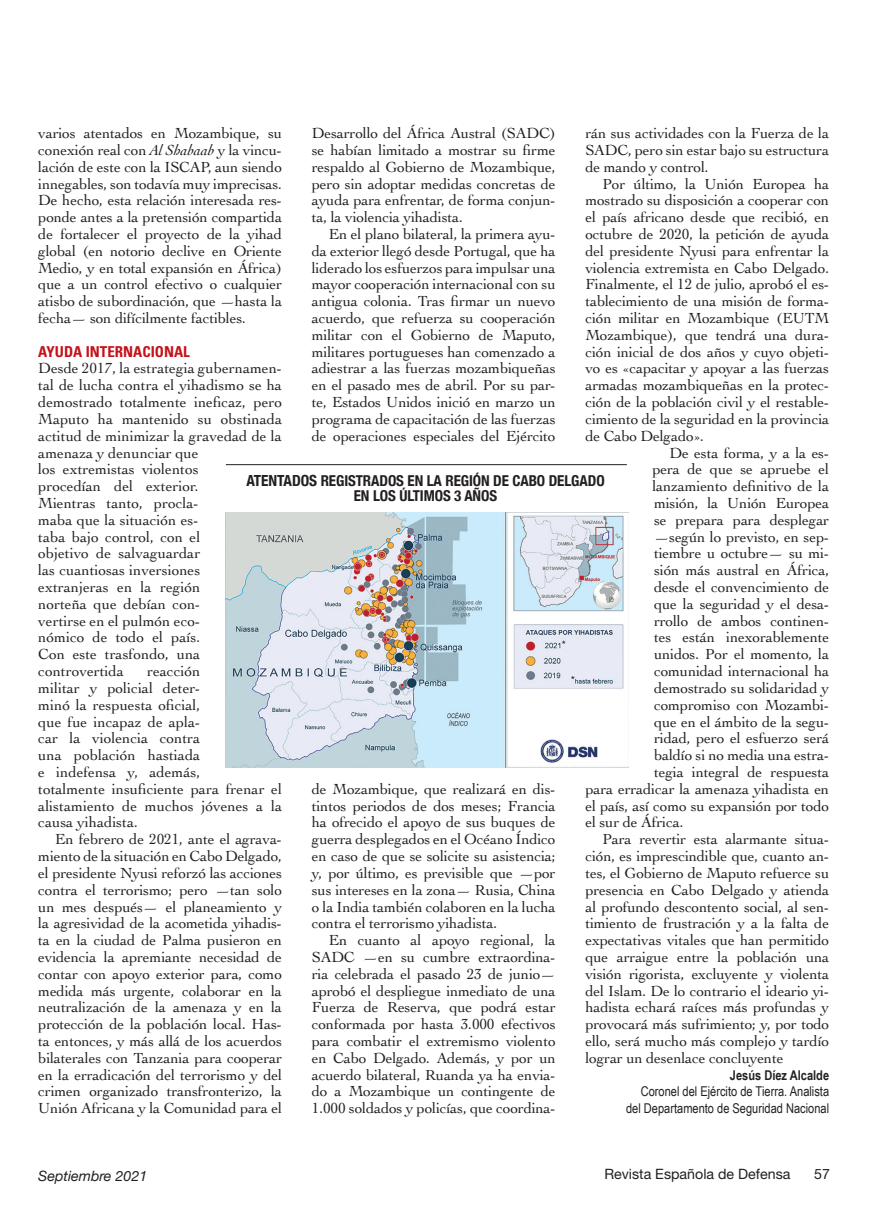
<style>
.page{position:relative;width:893px;height:1217px;background:#fff}
.page>*{position:absolute;margin:0;border:0;box-sizing:border-box;transform-origin:0 0}
.Texto_general{font:15.3px/16.8px "Cochin";letter-spacing:-.01em;color:#231f20;text-align:justify}
.Capitular_apoyo{font:700 condensed 15px/15px "Helvetica Neue";letter-spacing:-.005em;color:#231f20;text-align:center}
.Ladillo{font:700 condensed 15px "Univers";color:#c4121a}
.t1{font:14.25px "Helvetica Neue";color:#231f20}
.t2{font:italic 14.25px "Helvetica Neue";color:#231f20}
.Firma{font:13.5px/16.8px "Arial Narrow";color:#231f20;text-align:right}
.Firma-2{font:700 13.5px "Arial Narrow";color:#231f20}
.s1{font-style:italic}
.s2{font-size:15.3px}
</style>
<div class="page">
<img style="left:226px;top:512px;width:402px;height:255px">
<hr style="left:226px;top:464px;width:401px;height:1px;background:#231f20">
<p class="Texto_general" style="left:312px;top:124px;width:245px">Desarrollo del África Austral (SADC) se habían limitado a mostrar su firme respaldo al Gobierno de Mozambique, pero sin adoptar medidas concretas de ayuda para enfrentar, de forma conjun&shy;ta, la violencia yihadista.</p>
<p class="Texto_general" style="left:312px;top:225px;width:245px;text-indent:17px">En el plano bilateral, la primera ayu&shy;da exterior llegó desde Portugal, que ha liderado los esfuerzos para impulsar una mayor cooperación internacional con su antigua colonia. Tras firmar un nuevo acuerdo, que refuerza su cooperación militar con el Gobierno de Maputo, militares portugueses han comenzado a adiestrar a las fuerzas mozambiqueñas en el pasado mes de abril. Por su par&shy;te, Estados Unidos inició en marzo un programa de capacitación de las fuerzas de operaciones especiales del Ejército</p>
<p class="Texto_general" style="left:38px;top:124px;width:245px">varios atentados en Mozambique, su conexión real con <span class="s1">Al Shabaab</span> y la vincu&shy;lación de este con la ISCAP, aun siendo innegables, son todavía muy imprecisas.<br>De hecho, esta relación interesada res&shy;ponde antes a la pretensión compartida de fortalecer el proyecto de la yihad global (en notorio declive en Oriente Medio, y en total expansión en África) que a un control efectivo o cualquier atisbo de subordinación, que —hasta la fecha— son difícilmente factibles.</p>
<p class="Ladillo" style="left:38px;top:342px;width:153px">AYUDA INTERNACIONAL</p>
<p class="Texto_general" style="left:38px;top:359px;width:245px;text-align:left">Desde 2017, la estrategia gubernamen&shy;tal de lucha contra el yihadismo se ha demostrado totalmente ineficaz, pero<br>Maputo ha mantenido su obstinada actitud de minimizar la gravedad de la amenaza y denunciar que<br>los extremistas violentos<br>procedían del exterior.<br>Mientras tanto, procla-<br>maba que la situación es-<br>taba bajo control, con el<br>objetivo de salvaguardar<br>las cuantiosas inversiones<br>extranjeras en la región<br>norteña que debían con-<br>vertirse en el pulmón eco-<br>nómico de todo el país.<br>Con este trasfondo, una controvertida</p>
<p class="Texto_general" style="left:585px;top:124px;width:245px">rán sus actividades con la Fuerza de la SADC, pero sin estar bajo su estructura de mando y control.</p>
<p class="Texto_general" style="left:585px;top:174px;width:245px;text-indent:17px">Por último, la Unión Europea ha mostrado su disposición a cooperar con el país africano desde que recibió, en octubre de 2020, la petición de ayuda del presidente Nyusi para enfrentar la violencia extremista en Cabo Delgado.<br>Finalmente, el 12 de julio, aprobó el es&shy;tablecimiento de una misión de forma&shy;ción militar en Mozambique (EUTM Mozambique), que tendrá una dura&shy;ción inicial de dos años y cuyo objeti&shy;vo es «capacitar y apoyar a las fuerzas armadas mozambiqueñas en la protec&shy;ción de la población civil y el restable&shy;cimiento de la seguridad en la provincia de Cabo Delgado».</p>
<p class="Texto_general" style="left:669px;top:443px;width:161px">De esta forma, y a la es-</p>
<p class="Texto_general" style="left:652px;top:460px;width:178px">pera de que se apruebe el</p>
<p class="Texto_general" style="left:652px;top:477px;width:178px">lanzamiento definitivo de la</p>
<p class="Texto_general" style="left:654px;top:494px;width:177px">misión, la Unión Europea</p>
<p class="Texto_general" style="left:654px;top:510px;width:177px">se prepara para desplegar</p>
<p class="Texto_general" style="left:654px;top:527px;width:177px">—según lo previsto, en sep-</p>
<p class="Texto_general" style="left:654px;top:544px;width:177px">tiembre u octubre— su mi-</p>
<p class="Texto_general" style="left:654px;top:561px;width:177px">sión más austral en África,</p>
<p class="Texto_general" style="left:654px;top:578px;width:177px">desde el convencimiento de</p>
<p class="Texto_general" style="left:654px;top:594px;width:177px">que la seguridad y el desa-</p>
<p class="Texto_general" style="left:654px;top:611px;width:177px">rrollo de ambos continen-</p>
<p class="Texto_general" style="left:654px;top:628px;width:177px">tes están inexorablemente</p>
<p class="Texto_general" style="left:654px;top:645px;width:177px">unidos. Por el momento, la</p>
<p class="Texto_general" style="left:654px;top:662px;width:177px">comunidad internacional ha</p>
<p class="Texto_general" style="left:654px;top:678px;width:177px">demostrado su solidaridad y</p>
<p class="Texto_general" style="left:654px;top:695px;width:177px">compromiso con Mozambi-</p>
<p class="Texto_general" style="left:654px;top:712px;width:177px">que en el ámbito de la segu-</p>
<p class="Texto_general" style="left:654px;top:729px;width:177px">ridad, pero el esfuerzo será</p>
<p class="Texto_general" style="left:654px;top:746px;width:177px">baldío si no media una estra-</p>
<p class="Texto_general" style="left:654px;top:762px;width:177px">tegia integral de respuesta</p>
<p class="Texto_general" style="left:585px;top:779px;width:245px">para erradicar la amenaza yihadista en</p>
<p class="Texto_general" style="left:585px;top:796px;width:245px">el país, así como su expansión por todo</p>
<p class="Texto_general" style="left:585px;top:813px;width:100px">el sur de África.</p>
<p class="Texto_general" style="left:585px;top:830px;width:245px;text-indent:17px">Para revertir esta alarmante situa&shy;ción, es imprescindible que, cuanto an&shy;tes, el Gobierno de Maputo refuerce su presencia en Cabo Delgado y atienda al profundo descontento social, al sen&shy;timiento de frustración y a la falta de expectativas vitales que han permitido que arraigue entre la población una visión rigorista, excluyente y violenta del Islam. De lo contrario el ideario yi&shy;hadista echará raíces más profundas y provocará más sufrimiento; y, por todo ello, será mucho más complejo y tardío lograr un desenlace concluyente</p>
<p class="Firma-2" style="left:730px;top:1064px;width:101px">Jesús Díez Alcalde</p>
<p class="Firma" style="left:626px;top:1082px;width:205px">Coronel del Ejército de Tierra. Analista del Departamento de Seguridad Nacional</p>
<p class="Capitular_apoyo" style="left:246px;top:472px;width:360px"><span class="s2">ATENTADOS</span> REGISTRADOS EN LA REGIÓN DE CABO DELGADO<br>EN LOS ÚLTIMOS 3 AÑOS</p>
<p class="Texto_general" style="left:38px;top:662px;width:245px;text-align:left;text-indent:109px">reacción<br>militar y policial deter-<br>minó la respuesta oficial,<br>que fue incapaz de apla-<br>car la violencia contra<br>una población hastiada<br>e indefensa y, además,<br>totalmente insuficiente para frenar el alistamiento de muchos jóvenes a la causa yihadista.</p>
<p class="Texto_general" style="left:38px;top:830px;width:245px;text-indent:17px">En febrero de 2021, ante el agrava&shy;miento de la situación en Cabo Delgado, el presidente Nyusi reforzó las acciones contra el terrorismo; pero —tan solo un mes después— el planeamiento y la agresividad de la acometida yihadis&shy;ta en la ciudad de Palma pusieron en evidencia la apremiante necesidad de contar con apoyo exterior para, como medida más urgente, colaborar en la neutralización de la amenaza y en la protección de la población local. Has&shy;ta entonces, y más allá de los acuerdos bilaterales con Tanzania para cooperar en la erradicación del terrorismo y del crimen organizado transfronterizo, la Unión Africana y la Comunidad para el</p>
<p class="Texto_general" style="left:312px;top:779px;width:245px">de Mozambique, que realizará en dis&shy;tintos periodos de dos meses; Francia ha ofrecido el apoyo de sus buques de guerra desplegados en el Océano Índico en caso de que se solicite su asistencia; y, por último, es previsible que —por sus intereses en la zona— Rusia, China o la India también colaboren en la lucha contra el terrorismo yihadista.</p>
<p class="Texto_general" style="left:312px;top:930px;width:245px;text-indent:17px">En cuanto al apoyo regional, la SADC —en su cumbre extraordina&shy;ria celebrada el pasado 23 de junio— aprobó el despliegue inmediato de una Fuerza de Reserva, que podrá estar conformada por hasta 3.000 efectivos para combatir el extremismo violento en Cabo Delgado. Además, y por un acuerdo bilateral, Ruanda ya ha envia&shy;do a Mozambique un contingente de 1.000 soldados y policías, que coordina-</p>
<p class="t2" style="left:38px;top:1165px;width:111px">Septiembre 2021</p>
<p class="t1" style="left:604px;top:1164px;width:188px">Revista Española de Defensa</p>
<p class="t1" style="left:814px;top:1164px;width:17px">57</p>
</div>
